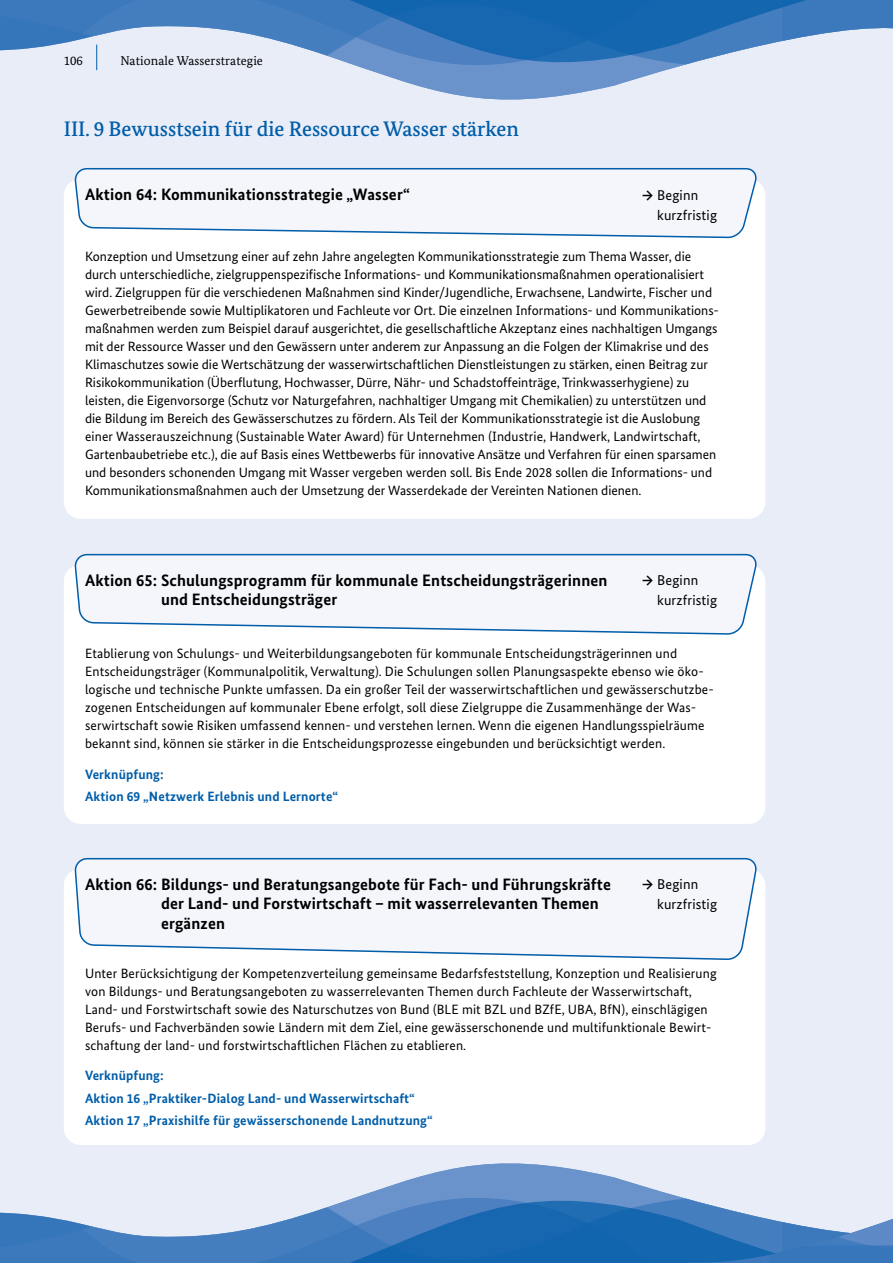
<style>
.page{position:relative;width:893px;height:1263px;background:#e9edf8}
.page>*{position:absolute;margin:0;border:0;box-sizing:border-box;transform-origin:0 0}
.t1{font:500 21px "Bundes Serif";color:#005da9}
.t2{font:700 16.5px/19.5px "Bundes Sans";letter-spacing:.01em;color:#000}
.t3{font:14.25px/19.5px "Bundes Sans";letter-spacing:.01em;color:#000}
.t4{font:13.5px/18px "Bundes Sans";color:#000}
.t5{font:700 13.5px "Bundes Sans";letter-spacing:.01em;color:#005da9}
.t6{font:12.75px "Bundes Serif";letter-spacing:.01em;color:#000}
.s1{font-weight:700}
</style>
<div class="page">
<svg style="left:378px;top:1163px;width:278px;height:27px;fill:#6a92cb"></svg>
<svg style="left:0;top:1190px;width:689px;height:73px"></svg>
<svg style="left:378px;top:73px;width:278px;height:27px;fill:#6a92cb"></svg>
<svg style="left:0;top:0;width:893px;height:73px"></svg>
<svg style="left:689px;top:1199px;width:204px;height:64px"></svg>
<div style="left:64px;top:179px;width:701px;height:340px;background:#fff;border-radius:17px"></div>
<div style="left:64px;top:564px;width:701px;height:260px;background:#fff;border-radius:17px"></div>
<div style="left:64px;top:868px;width:701px;height:277px;background:#fff;border-radius:17px"></div>
<svg style="left:75px;top:168px;width:684px;height:71px"></svg>
<svg style="left:75px;top:553px;width:682px;height:82px"></svg>
<svg style="left:75px;top:857px;width:682px;height:103px"></svg>
<p class="t6" style="left:64px;top:53px;width:21px">106</p>
<p class="t6" style="left:120px;top:53px;width:144px">Nationale Wasserstrategie</p>
<h3 class="t1" style="left:64px;top:116px;width:457px">III. 9 Bewusstsein für die Ressource Wasser stärken</h3>
<h4 class="t2" style="left:85px;top:184px;width:326px">Aktion 64: Kommunikationsstrategie „Wasser“</h4>
<p class="t3" style="left:657px;top:185px;width:61px;text-indent:-15px"><span class="s1">→</span> Beginn kurzfristig</p>
<p class="t4" style="left:85px;top:248px;width:635px">Konzeption und Umsetzung einer auf zehn Jahre angelegten Kommunikationsstrategie zum Thema Wasser, die durch unterschiedliche, zielgruppenspezifische Informations- und Kommunikationsmaßnahmen operationalisiert wird. Zielgruppen für die verschiedenen Maßnahmen sind Kinder/Jugendliche, Erwachsene, Landwirte, Fischer und Gewerbetreibende sowie Multiplikatoren und Fachleute vor Ort. Die einzelnen Informations- und Kommunikations&shy;maßnahmen werden zum Beispiel darauf ausgerichtet, die gesellschaftliche Akzeptanz eines nachhaltigen Umgangs mit der Ressource Wasser und den Gewässern unter anderem zur Anpassung an die Folgen der Klimakrise und des Klimaschutzes sowie die Wertschätzung der wasserwirtschaftlichen Dienstleistungen zu stärken, einen Beitrag zur Risikokommunikation (Überflutung, Hochwasser, Dürre, Nähr- und Schadstoffeinträge, Trinkwasserhygiene) zu leisten, die Eigenvorsorge (Schutz vor Naturgefahren, nachhaltiger Umgang mit Chemikalien) zu unterstützen und die Bildung im Bereich des Gewässerschutzes zu fördern. Als Teil der Kommunikationsstrategie ist die Auslobung einer Wasserauszeichnung (Sustainable Water Award) für Unternehmen (Industrie, Handwerk, Landwirtschaft, Gartenbaubetriebe etc.), die auf Basis eines Wettbewerbs für innovative Ansätze und Verfahren für einen sparsamen und besonders schonenden Umgang mit Wasser vergeben werden soll. Bis Ende 2028 sollen die Informations- und Kommunikationsmaßnahmen auch der Umsetzung der Wasserdekade der Vereinten Nationen dienen.</p>
<h4 class="t2" style="left:161px;top:570px;width:448px;text-indent:-76px">Aktion 65: Schulungsprogramm für kommunale Entscheidungsträgerinnen und Entscheidungsträger</h4>
<p class="t4" style="left:85px;top:644px;width:630px">Etablierung von Schulungs- und Weiterbildungsangeboten für kommunale Entscheidungsträgerinnen und Entscheidungsträger (Kommunalpolitik, Verwaltung). Die Schulungen sollen Planungsaspekte ebenso wie öko&shy;logische und technische Punkte umfassen. Da ein großer Teil der wasserwirtschaftlichen und gewässerschutzbe&shy;zogenen Entscheidungen auf kommunaler Ebene erfolgt, soll diese Zielgruppe die Zusammenhänge der Was&shy;serwirtschaft sowie Risiken umfassend kennen- und verstehen lernen. Wenn die eigenen Handlungsspielräume bekannt sind, können sie stärker in die Entscheidungsprozesse eingebunden und berücksichtigt werden.</p>
<p class="t5" style="left:85px;top:766px;width:80px">Verknüpfung:</p>
<p class="t5" style="left:85px;top:788px;width:255px">Aktion 69 „Netzwerk Erlebnis und Lernorte“</p>
<p class="t3" style="left:657px;top:570px;width:61px;text-indent:-15px"><span class="s1">→</span> Beginn kurzfristig</p>
<h4 class="t2" style="left:161px;top:874px;width:451px;text-indent:-76px">Aktion 66: Bildungs- und Beratungsangebote für Fach- und Führungskräfte der Land- und Forstwirtschaft – mit wasserrelevanten Themen ergänzen</h4>
<p class="t4" style="left:85px;top:964px;width:633px">Unter Berücksichtigung der Kompetenzverteilung gemeinsame Bedarfsfeststellung, Konzeption und Realisierung von Bildungs- und Beratungsangeboten zu wasserrelevanten Themen durch Fachleute der Wasserwirtschaft, Land- und Forstwirtschaft sowie des Naturschutzes von Bund (BLE mit BZL und BZfE, UBA, BfN), einschlägigen Berufs- und Fachverbänden sowie Ländern mit dem Ziel, eine gewässerschonende und multifunktionale Bewirt&shy;schaftung der land- und forstwirtschaftlichen Flächen zu etablieren.</p>
<p class="t5" style="left:85px;top:1067px;width:80px">Verknüpfung:</p>
<p class="t5" style="left:85px;top:1090px;width:331px">Aktion 16 „Praktiker-Dialog Land- und Wasserwirtschaft“</p>
<p class="t5" style="left:85px;top:1112px;width:349px">Aktion 17 „Praxishilfe für gewässerschonende Landnutzung“</p>
<p class="t3" style="left:657px;top:874px;width:61px;text-indent:-15px"><span class="s1">→</span> Beginn kurzfristig</p>
</div>
